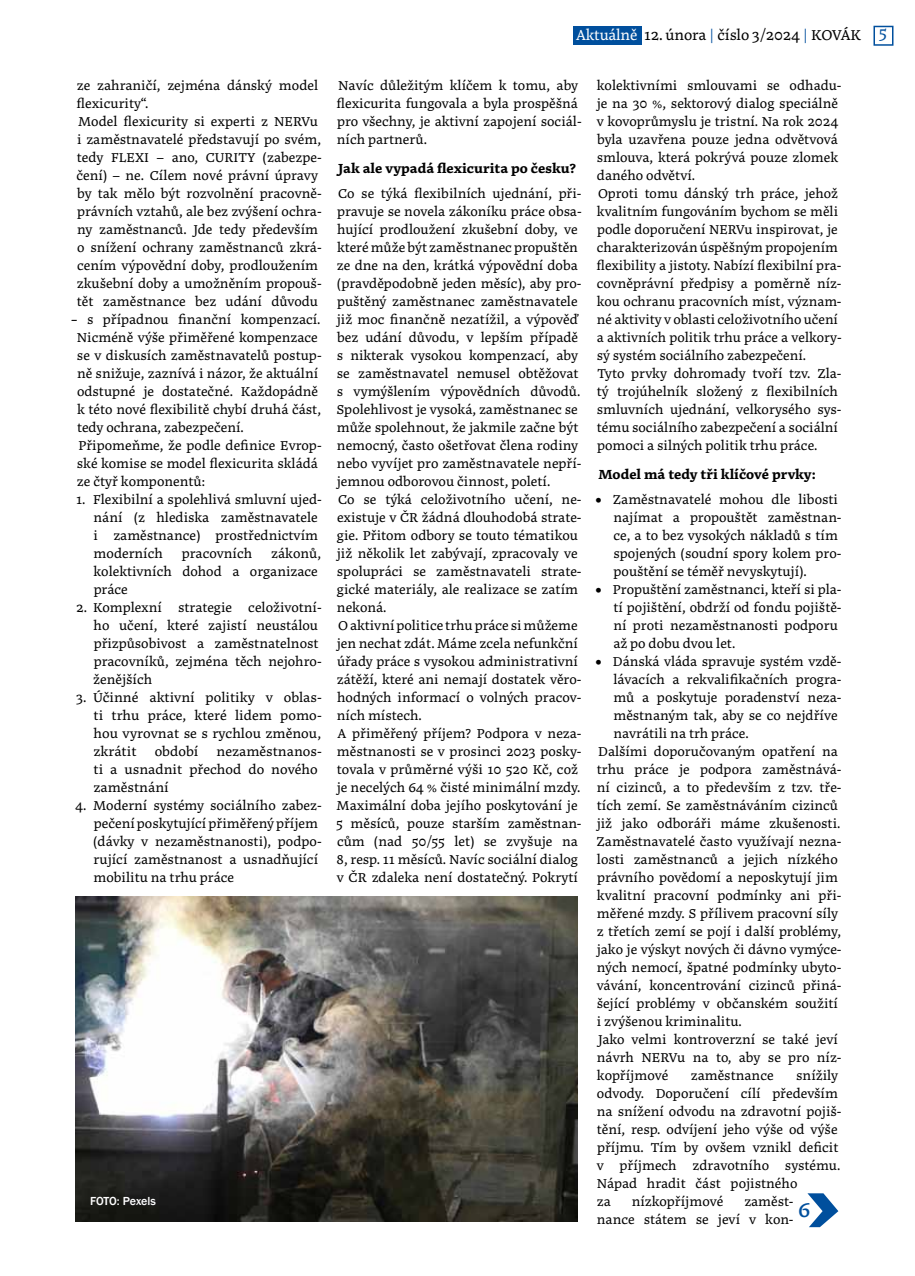
<style>
.page{position:relative;width:915px;height:1276px;background:#fff}
.page>*{position:absolute;margin:0;border:0;box-sizing:border-box;transform-origin:0 0}
.t1{font:21px "Noort";color:#004f9d}
.t2{font:15px "Noort";letter-spacing:-.01em;color:#000}
.t3{font:15px "Noort";letter-spacing:-.01em;color:#fff}
.t4{font:13.5px/18px "Noort";color:#000}
.t5{font:13.5px/18px "Noort";color:#000;scale:1.5 1}
.t6{font:700 13.5px "Noort";color:#000}
.t7{font:500 12px "Franklin Gothic";letter-spacing:-.015em;color:#fff}
.s1{color:#fff}
.s2{color:#004f9d}
.s3{font-size:16.5px;color:#004f9d}
</style>
<div class="page">
<div style="left:873px;top:26px;width:20px;height:20px;border:2px solid #004f9d"></div>
<div style="left:573px;top:26px;width:68px;height:19px;background:#004f9d"></div>
<img style="left:75px;top:896px;width:502px;height:325px">
<svg style="left:807px;top:1193px;width:31px;height:34px"></svg>
<p class="t4" style="left:76px;top:76px;width:247px">ze zahraničí, zejména dánský model flexicurity“.<br>Model flexicurity si experti z NERVu i zaměstnavatelé představují po svém, tedy FLEXI – ano, CURITY (zabezpe&shy;čení) – ne. Cílem nové právní úpravy by tak mělo být rozvolnění pracovně&shy;právních vztahů, ale bez zvýšení ochra&shy;ny zaměstnanců. Jde tedy především o snížení ochrany zaměstnanců zkrá&shy;cením výpovědní doby, prodloužením zkušební doby a umožněním propouš&shy;tět zaměstnance bez udání důvodu</p>
<p class="t5" style="left:77px;top:310px;width:165px;text-indent:-6px">- s případnou finanční kompenzací.<br>Nicméně výše přiměřené kompenzace se v diskusích zaměstnavatelů postup&shy;ně snižuje, zaznívá i názor, že aktuální odstupné je dostatečné. Každopádně k této nové flexibilitě chybí druhá část, tedy ochrana, zabezpečení.<br>Připomeňme, že podle definice Evrop&shy;ské komise se model flexicurita skládá ze čtyř komponentů:</p>
<p class="t4" style="left:93px;top:490px;width:230px;text-indent:-17px">1. Flexibilní a spolehlivá smluvní ujed&shy;nání (z hlediska zaměstnavatele i zaměstnance) prostřednictvím moderních</p>
<p class="t4" style="left:94px;top:544px;width:229px;text-indent:178px">zákonů, kolektivních dohod a organizace práce</p>
<p class="t4" style="left:93px;top:598px;width:230px;text-indent:-17px">2. Komplexní strategie celoživotní&shy;ho učení, které zajistí neustálou přizpůsobivost a zaměstnatelnost pracovníků, zejména těch nejohro&shy;ženějších</p>
<p class="t4" style="left:93px;top:688px;width:230px;text-align:justify;text-indent:-17px">3. Účinné aktivní politiky v oblas&shy;ti trhu práce, které lidem pomo&shy;hou vyrovnat se s rychlou změnou, zkrátit</p>
<p class="t4" style="left:182px;top:544px;width:72px">pracovních</p>
<p class="t4" style="left:155px;top:742px;width:45px">období</p>
<p class="t4" style="left:93px;top:742px;width:230px;text-indent:123px">nezaměstnanos&shy;ti a usnadnit přechod do nového zaměstnání</p>
<p class="t4" style="left:93px;top:796px;width:229px;text-indent:-18px">4. Moderní systémy sociálního zabez&shy;pečení poskytující přiměřený příjem (dávky v nezaměstnanosti), podpo&shy;rující zaměstnanost a usnadňující mobilitu na trhu práce</p>
<p class="t7" style="left:90px;top:1193px;width:67px">FOTO: Pexels</p>
<p class="t2" style="left:596px;top:26px;width:292px"><span class="s1">Servis</span> 12. února <span class="s2">|</span> číslo 3/2024 <span class="s2">|</span> KOVÁK <span class="s3">5</span></p>
<p class="t3" style="left:576px;top:26px;width:63px">Aktuálně</p>
<p class="t4" style="left:336px;top:76px;width:246px">Navíc důležitým klíčem k tomu, aby flexicurita fungovala a byla prospěšná pro všechny, je aktivní zapojení sociál&shy;ních partnerů.</p>
<p class="t6" style="left:338px;top:160px;width:239px">Jak ale vypadá flexicurita po česku?</p>
<p class="t4" style="left:336px;top:184px;width:247px">Co se týká flexibilních ujednání, při&shy;pravuje se novela zákoníku práce obsa&shy;hující prodloužení zkušební doby, ve které může být zaměstnanec propuštěn ze dne na den, krátká výpovědní doba (pravděpodobně jeden měsíc), aby pro&shy;puštěný zaměstnanec zaměstnavatele již moc finančně nezatížil, a výpověď bez udání důvodu, v lepším případě s nikterak vysokou kompenzací, aby se zaměstnavatel nemusel obtěžovat s vymýšlením výpovědních důvodů.<br>Spolehlivost je vysoká, zaměstnanec se může spolehnout, že jakmile začne být nemocný, často ošetřovat člena rodiny nebo vyvíjet pro zaměstnavatele nepří&shy;jemnou odborovou činnost, poletí.<br>Co se týká celoživotního učení, ne&shy;existuje v ČR žádná dlouhodobá strate&shy;gie. Přitom odbory se touto tématikou již několik let zabývají, zpracovaly ve spolupráci se zaměstnavateli strate&shy;gické materiály, ale realizace se zatím nekoná.<br>O aktivní politice trhu práce si můžeme jen nechat zdát. Máme zcela nefunkční úřady práce s vysokou administrativní zátěží, které ani nemají dostatek věro&shy;hodných informací o volných pracov&shy;ních místech.<br>A přiměřený příjem? Podpora v neza&shy;městnanosti se v prosinci 2023 posky&shy;tovala v průměrné výši 10 520 Kč, což je necelých 64 % čisté minimální mzdy.<br>Maximální doba jejího poskytování je 5 měsíců, pouze starším zaměstnan&shy;cům (nad 50/55 let) se zvyšuje na 8, resp. 11 měsíců. Navíc sociální dialog v ČR zdaleka není dostatečný. Pokrytí</p>
<p class="t4" style="left:596px;top:76px;width:246px">kolektivními smlouvami se odhadu&shy;je na 30 %, sektorový dialog speciálně v kovoprůmyslu je tristní. Na rok 2024 byla uzavřena pouze jedna odvětvová smlouva, která pokrývá pouze zlomek daného odvětví.<br>Oproti tomu dánský trh práce, jehož kvalitním fungováním bychom se měli podle doporučení NERVu inspirovat, je charakterizován úspěšným propojením flexibility a jistoty. Nabízí flexibilní pra&shy;covněprávní předpisy a poměrně níz&shy;kou ochranu pracovních míst, význam&shy;né aktivity v oblasti celoživotního učení a aktivních politik trhu práce a velkory&shy;sý systém sociálního zabezpečení.<br>Tyto prvky dohromady tvoří tzv. Zla&shy;tý trojúhelník složený z flexibilních smluvních ujednání, velkorysého sys&shy;tému sociálního zabezpečení a sociální pomoci a silných politik trhu práce.</p>
<p class="t6" style="left:598px;top:466px;width:218px">Model má tedy tři klíčové prvky:</p>
<p class="t4" style="left:613px;top:490px;width:230px;text-indent:-19px">• Zaměstnavatelé mohou dle libosti najímat a propouštět zaměstnan&shy;ce, a to bez vysokých nákladů s tím spojených (soudní spory kolem pro&shy;pouštění se téměř nevyskytují).</p>
<p class="t4" style="left:613px;top:580px;width:230px;text-indent:-19px">• Propuštění zaměstnanci, kteří si pla&shy;tí pojištění, obdrží od fondu pojiště&shy;ní proti nezaměstnanosti podporu až po dobu dvou let.</p>
<p class="t4" style="left:594px;top:652px;width:248px">• Dánská vláda spravuje systém vzdě-</p>
<p class="t4" style="left:613px;top:670px;width:229px">lávacích a rekvalifikačních progra-</p>
<p class="t4" style="left:613px;top:688px;width:229px">mů a poskytuje poradenství neza-</p>
<p class="t4" style="left:613px;top:706px;width:225px">městnaným tak, aby se co nejdříve</p>
<p class="t4" style="left:613px;top:724px;width:137px">navrátili na trh práce.</p>
<p class="t4" style="left:598px;top:742px;width:241px">Dalšími doporučovaným opatření na</p>
<p class="t4" style="left:596px;top:760px;width:246px">trhu práce je podpora zaměstnává-</p>
<p class="t4" style="left:596px;top:778px;width:246px">ní cizinců, a to především z tzv. tře-</p>
<p class="t4" style="left:596px;top:796px;width:243px">tích zemí. Se zaměstnáváním cizinců</p>
<p class="t4" style="left:596px;top:814px;width:245px">již jako odboráři máme zkušenosti.</p>
<p class="t4" style="left:596px;top:832px;width:246px">Zaměstnavatelé často využívají nezna-</p>
<p class="t4" style="left:596px;top:850px;width:242px">losti zaměstnanců a jejich nízkého</p>
<p class="t4" style="left:597px;top:868px;width:242px">právního povědomí a neposkytují jim</p>
<p class="t4" style="left:596px;top:886px;width:246px">kvalitní pracovní podmínky ani při-</p>
<p class="t4" style="left:596px;top:904px;width:243px">měřené mzdy. S přílivem pracovní síly</p>
<p class="t4" style="left:596px;top:922px;width:245px">z třetích zemí se pojí i další problémy,</p>
<p class="t4" style="left:596px;top:940px;width:246px">jako je výskyt nových či dávno vymýce-</p>
<p class="t4" style="left:596px;top:958px;width:246px">ných nemocí, špatné podmínky ubyto-</p>
<p class="t4" style="left:596px;top:976px;width:246px">vávání, koncentrování cizinců přiná-</p>
<p class="t4" style="left:596px;top:994px;width:243px">šející problémy v občanském soužití</p>
<p class="t4" style="left:596px;top:1012px;width:146px">i zvýšenou kriminalitu.</p>
<p class="t4" style="left:598px;top:1030px;width:241px">Jako velmi kontroverzní se také jeví</p>
<p class="t4" style="left:596px;top:1048px;width:246px">návrh NERVu na to, aby se pro níz-</p>
<p class="t4" style="left:596px;top:1066px;width:73px">kopříjmové</p>
<p class="t4" style="left:690px;top:1066px;width:84px">zaměstnance</p>
<p class="t4" style="left:596px;top:1066px;width:246px;text-indent:199px">snížily odvody. Doporučení cílí především na snížení odvodu na zdravotní pojiš&shy;tění, resp. odvíjení jeho výše od výše příjmu. Tím by ovšem vznikl deficit v příjmech zdravotního systému.<br>Nápad hradit část pojistného<br>za</p>
<p class="t4" style="left:631px;top:1192px;width:93px">nízkopříjmové</p>
<p class="t4" style="left:596px;top:1192px;width:198px;text-align:right">zaměst-<br>nance státem se jeví v kon-</p>
<h1 class="t1" style="left:797px;top:1198px;width:14px">6</h1>
</div>
